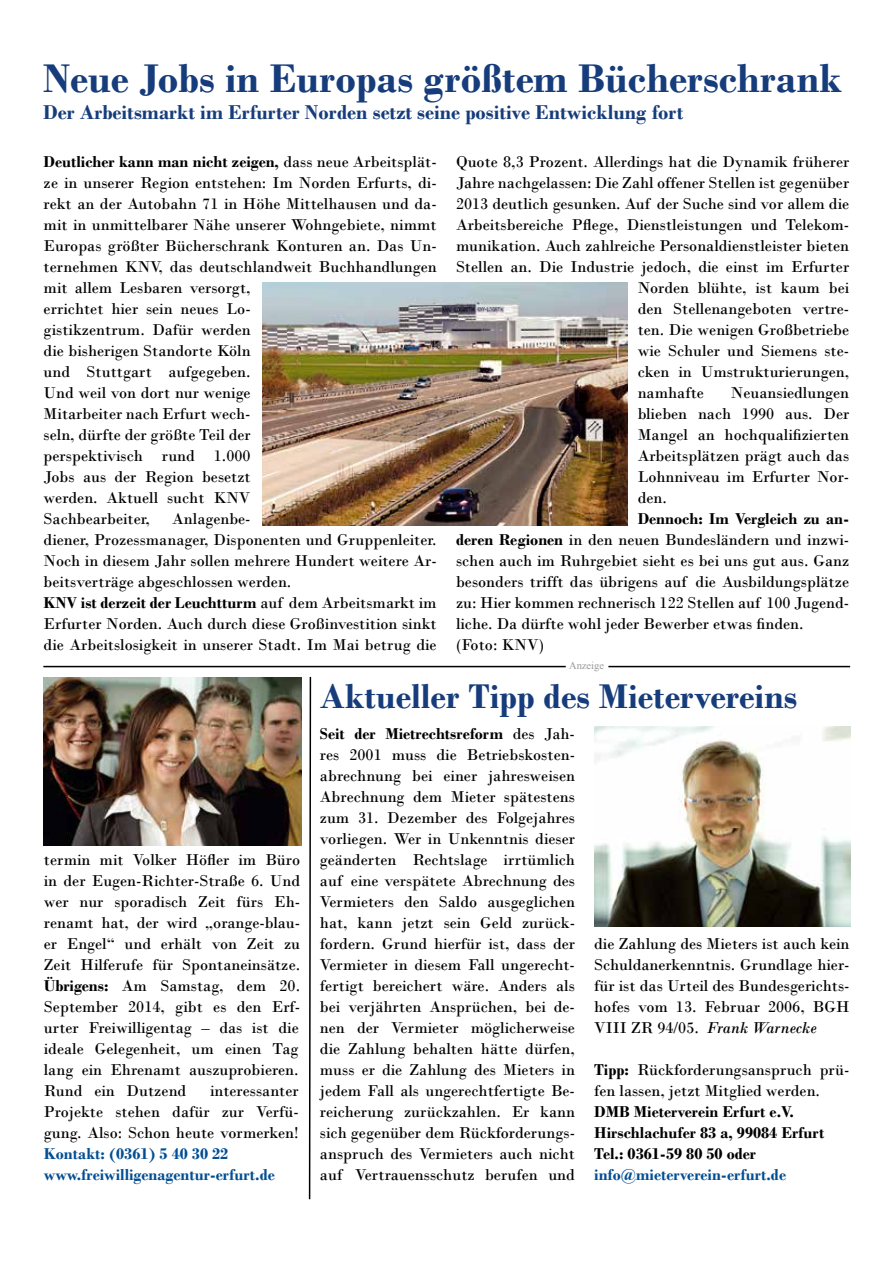
<style>
.page{position:relative;width:893px;height:1263px;background:#fff}
.page>*{position:absolute;margin:0;border:0;box-sizing:border-box;transform-origin:0 0}
.t1{font:700 42px "Bodoni";color:#163c7b}
.t2{font:700 36px "Bodoni";color:#163c7b}
.t3{font:700 21px "Bodoni";color:#163c7b}
.t4{font:16.5px/21px "Bodoni";color:#000;text-align:justify}
.t5{font:700 16.5px/21px "Bodoni";color:#004e94}
.t6{font:700 16.5px/21px "Bodoni";color:#000}
.t7{font:10.5px "Times New Roman";color:#98989c}
.s1{font-weight:700}
.s2{font-style:italic}
</style>
<div class="page">
<img style="left:594px;top:726px;width:256px;height:201px">
<hr style="left:43px;top:666px;width:523px;height:1px;background:#000">
<hr style="left:608px;top:666px;width:242px;height:1px;background:#000">
<svg style="left:308px;top:676px;width:4px;height:524px"></svg>
<img style="left:43px;top:678px;width:258px;height:168px">
<img style="left:262px;top:282px;width:366px;height:244px">
<h1 class="t1" style="left:43px;top:53px;width:801px">Neue Jobs in Europas größtem Bücherschrank</h1>
<p class="t3" style="left:43px;top:99px;width:642px">Der Arbeitsmarkt im Erfurter Norden setzt seine positive Entwicklung fort</p>
<p class="t4" style="left:44px;top:151px;width:395px;text-align:left"><span class="s1">Deutlicher kann man nicht zeigen,</span> dass neue Arbeitsplät&shy;ze in unserer Region entstehen: Im Norden Erfurts, di&shy;rekt an der Autobahn 71 in Höhe Mittelhausen und da&shy;mit in unmittelbarer Nähe unserer Wohngebiete, nimmt Europas größter Bücherschrank Konturen an. Das Un&shy;ternehmen KNV, das deutschlandweit Buchhandlungen mit allem Lesbaren versorgt,<br>errichtet hier sein neues Lo-<br>gistikzentrum. Dafür werden<br>die bisherigen Standorte Köln<br>und Stuttgart aufgegeben.<br>Und weil von dort nur wenige<br>Mitarbeiter nach Erfurt wech-<br>seln, dürfte der größte Teil der<br>perspektivisch rund 1.000<br>Jobs aus der Region besetzt<br>werden. Aktuell sucht KNV<br>Sachbearbeiter,</p>
<p class="t4" style="left:44px;top:508px;width:395px;text-align:left;text-indent:129px">Anlagenbe-<br>diener, Prozessmanager, Disponenten und Gruppenleiter.<br>Noch in diesem Jahr sollen mehrere Hundert weitere Ar&shy;beitsverträge abgeschlossen werden.<br><span class="s1">KNV ist derzeit der Leuchtturm</span> auf dem Arbeitsmarkt im Erfurter Norden. Auch durch diese Großinvestition sinkt die Arbeitslosigkeit in unserer Stadt. Im Mai betrug die</p>
<p class="t4" style="left:456px;top:151px;width:395px">Quote 8,3 Prozent. Allerdings hat die Dynamik früherer</p>
<p class="t4" style="left:456px;top:172px;width:395px">Jahre nachgelassen: Die Zahl offener Stellen ist gegenüber</p>
<p class="t4" style="left:456px;top:193px;width:395px">2013 deutlich gesunken. Auf der Suche sind vor allem die</p>
<p class="t4" style="left:456px;top:214px;width:395px">Arbeitsbereiche Pflege, Dienstleistungen und Telekom-</p>
<p class="t4" style="left:456px;top:235px;width:395px">munikation. Auch zahlreiche Personaldienstleister bieten</p>
<p class="t4" style="left:456px;top:256px;width:395px">Stellen an. Die Industrie jedoch, die einst im Erfurter</p>
<p class="t4" style="left:638px;top:277px;width:213px">Norden blühte, ist kaum bei</p>
<p class="t4" style="left:638px;top:298px;width:213px">den Stellenangeboten vertre-</p>
<p class="t4" style="left:638px;top:319px;width:213px">ten. Die wenigen Großbetriebe</p>
<p class="t4" style="left:638px;top:340px;width:213px">wie Schuler und Siemens ste-</p>
<p class="t4" style="left:638px;top:361px;width:213px">cken in Umstrukturierungen,</p>
<p class="t4" style="left:638px;top:382px;width:68px">namhafte</p>
<p class="t4" style="left:638px;top:382px;width:213px;text-indent:93px">Neuansiedlungen blieben nach 1990 aus. Der Mangel an hochqualifizierten Arbeitsplätzen prägt auch das Lohnniveau im Erfurter Nor&shy;den.</p>
<p class="t4" style="left:456px;top:508px;width:395px;text-align:left;text-indent:182px"><span class="s1">Dennoch: Im Vergleich zu an&shy;deren Regionen</span> in den neuen Bundesländern und inzwi&shy;schen auch im Ruhrgebiet sieht es bei uns gut aus. Ganz besonders trifft das übrigens auf die Ausbildungsplätze zu: Hier kommen rechnerisch 122 Stellen auf 100 Jugend&shy;liche. Da dürfte wohl jeder Bewerber etwas finden.<br>(Foto: KNV)</p>
<p class="t7" style="left:569px;top:659px;width:36px">Anzeige</p>
<p class="t4" style="left:44px;top:849px;width:258px">termin mit Volker Höfler im Büro in der Eugen-Richter-Straße 6. Und wer nur sporadisch Zeit fürs Eh&shy;renamt hat, der wird „orange-blau&shy;er Engel“ und erhält von Zeit zu Zeit Hilferufe für Spontaneinsätze.<br><span class="s1">Übrigens:</span> Am Samstag, dem 20.<br>September 2014, gibt es den Erf&shy;urter Freiwilligentag – das ist die ideale Gelegenheit, um einen Tag lang ein Ehrenamt auszuprobieren.<br>Rund ein Dutzend</p>
<p class="t4" style="left:44px;top:1080px;width:256px;text-indent:166px">interessanter Projekte stehen dafür zur Verfü&shy;gung. Also: Schon heute vormerken!</p>
<p class="t5" style="left:44px;top:1143px;width:232px">Kontakt: (0361) 5 40 30 22 www.freiwilligenagentur-erfurt.de</p>
<h2 class="t2" style="left:320px;top:675px;width:479px">Aktueller Tipp des Mietervereins</h2>
<p class="t4" style="left:320px;top:723px;width:257px"><span class="s1">Seit der Mietrechtsreform</span> des Jah&shy;res 2001 muss die Betriebskosten&shy;abrechnung bei einer jahresweisen Abrechnung dem Mieter spätestens zum 31. Dezember des Folgejahres vorliegen. Wer in Unkenntnis dieser geänderten Rechtslage irrtümlich auf eine verspätete Abrechnung des Vermieters den Saldo ausgeglichen hat, kann jetzt sein Geld zurück&shy;fordern. Grund hierfür ist, dass der Vermieter in diesem Fall ungerecht&shy;fertigt bereichert wäre. Anders als bei verjährten Ansprüchen, bei de&shy;nen der Vermieter möglicherweise die Zahlung behalten hätte dürfen, muss er die Zahlung des Mieters in jedem Fall als ungerechtfertigte Be&shy;reicherung zurückzahlen. Er kann sich gegenüber dem Rückforderungs&shy;anspruch des Vermieters auch nicht auf Vertrauensschutz berufen und</p>
<p class="t4" style="left:594px;top:933px;width:257px">die Zahlung des Mieters ist auch kein Schuldanerkenntnis. Grundlage hier&shy;für ist das Urteil des Bundesgerichts&shy;hofes vom 13. Februar 2006, BGH VIII ZR 94/05. <span class="s2">Frank Warnecke</span></p>
<p class="t4" style="left:594px;top:1059px;width:257px"><span class="s1">Tipp:</span> Rückforderungsanspruch prü&shy;fen lassen, jetzt Mitglied werden.</p>
<p class="t6" style="left:594px;top:1101px;width:232px">DMB Mieterverein Erfurt e.V.<br>Hirschlachufer 83 a, 99084 Erfurt<br>Tel.: 0361-59 80 50 oder</p>
<p class="t5" style="left:594px;top:1164px;width:193px">info@mieterverein-erfurt.de</p>
</div>
